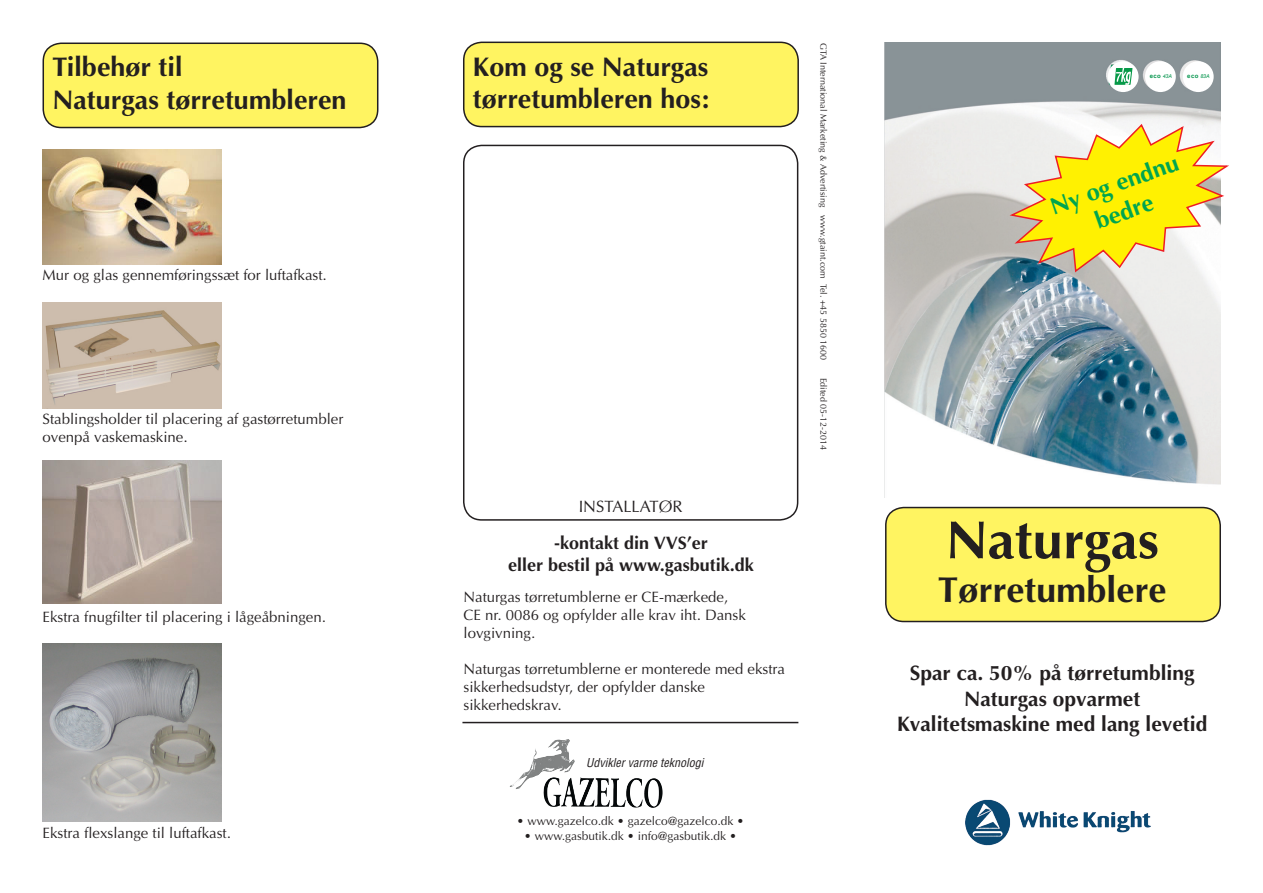
<style>
.page{position:relative;width:1263px;height:893px;background:#fff}
.page>*{position:absolute;margin:0;border:0;box-sizing:border-box;transform-origin:0 0}
.t1{font:700 54px "Optima";color:#231f20}
.t2{font:700 36px "Optima";color:#231f20}
.t3{font:700 27px "Optima";color:#231f20}
.t4{font:700 24px/28.8px "Optima";color:#00a54f;text-align:center}
.t5{font:700 21px "Optima";color:#231f20}
.t6{font:700 18px "Optima";color:#231f20}
.t7{font:16.5px "Optima";color:#231f20}
.t8{font:15px/18px "Optima";color:#231f20}
.t9{font:12px "Optima";color:#231f20}
.t10{font:italic condensed 12px "Helvetica";color:#231f20}
.t11{font:9px "Optima";color:#231f20}
.t12{font:700 6px "Arial";letter-spacing:.08em;color:#00934a}
.s1{font-weight:400;font-style:italic;font-size:5.25px}
</style>
<div class="page">
<img style="left:885px;top:43px;width:335px;height:442px">
<div style="left:1183px;top:61px;width:31px;height:31px;background:#fff;border-radius:50%"></div>
<div style="left:1108px;top:61px;width:30px;height:31px;background:#fff;border-radius:50%"></div>
<div style="left:1145px;top:61px;width:31px;height:31px;background:#fff;border-radius:50%"></div>
<svg style="left:1114px;top:68px;width:18px;height:17px"></svg>
<div style="left:886px;top:508px;width:334px;height:113px;background:#fff461;border-radius:18px"></div>
<div style="left:885px;top:507px;width:336px;height:115px;border:2px solid #231f20;border-radius:18px"></div>
<div style="left:464px;top:42px;width:334px;height:85px;background:#fff461;border-radius:18px"></div>
<div style="left:463px;top:42px;width:336px;height:85px;border:2px solid #231f20;border-radius:18px"></div>
<svg style="left:1007px;top:123px;width:222px;height:151px"></svg>
<div style="left:463px;top:145px;width:335px;height:376px;border:2px solid #231f20;border-radius:18px"></div>
<hr style="left:462px;top:722px;width:336px;height:1px;background:#231f20">
<img style="left:965px;top:799px;width:186px;height:47px">
<div style="left:43px;top:43px;width:335px;height:85px;background:#fff461;border-radius:18px"></div>
<div style="left:43px;top:43px;width:335px;height:85px;border:2px solid #231f20;border-radius:18px"></div>
<img style="left:43px;top:149px;width:178px;height:115px">
<img style="left:43px;top:302px;width:178px;height:106px">
<img style="left:43px;top:461px;width:178px;height:143px">
<img style="left:43px;top:643px;width:178px;height:179px">
<img style="left:524px;top:739px;width:44px;height:34px">
<p class="t3" style="left:52px;top:50px;width:132px">Tilbehør til</p>
<p class="t3" style="left:52px;top:83px;width:296px">Naturgas tørretumbleren</p>
<p class="t8" style="left:43px;top:266px;width:286px">Mur og glas gennemføringssæt for luftafkast.</p>
<p class="t8" style="left:43px;top:410px;width:302px">Stablingsholder til placering af gastørretumbler ovenpå vaskemaskine.</p>
<p class="t8" style="left:43px;top:608px;width:285px">Ekstra fnugfilter til placering i lågeåbningen.</p>
<p class="t8" style="left:43px;top:824px;width:190px">Ekstra flexslange til luftafkast.</p>
<p class="t3" style="left:473px;top:50px;width:237px">Kom og se Naturgas</p>
<p class="t3" style="left:473px;top:82px;width:237px">tørretumbleren hos:</p>
<p class="t7" style="left:579px;top:496px;width:105px">INSTALLATØR</p>
<p class="t6" style="left:554px;top:532px;width:155px">-kontakt din VVS’er</p>
<p class="t6" style="left:508px;top:554px;width:247px">eller bestil på www.gasbutik.dk</p>
<p class="t8" style="left:463px;top:588px;width:266px">Naturgas tørretumblerne er CE-mærkede,</p>
<p class="t8" style="left:463px;top:606px;width:284px">CE nr. 0086 og opfylder alle krav iht. Dansk</p>
<p class="t8" style="left:463px;top:624px;width:73px">lovgivning.</p>
<p class="t8" style="left:463px;top:660px;width:323px">Naturgas tørretumblerne er monterede med ekstra</p>
<p class="t8" style="left:463px;top:678px;width:243px">sikkerhedsudstyr, der opfylder danske</p>
<p class="t8" style="left:463px;top:696px;width:100px">sikkerhedskrav.</p>
<p class="t10" style="left:586px;top:755px;width:119px">Udvikler varme teknologi</p>
<p class="t9" style="left:517px;top:814px;width:229px">• www.gazelco.dk • gazelco@gazelco.dk •</p>
<p class="t9" style="left:524px;top:829px;width:214px">• www.gasbutik.dk • info@gasbutik.dk •</p>
<p class="t11" style="left:829px;top:43px;width:319px;rotate:90deg">GTA International Marketing &amp; Advertising www.gtaint.com Tel. +45 5850 1600</p>
<p class="t11" style="left:829px;top:378px;width:74px;rotate:90deg">Edited 05-12-2014</p>
<p class="t12" style="left:1150px;top:72px;width:24px">eco <span class="s1">43A</span></p>
<p class="t12" style="left:1187px;top:72px;width:24px">eco <span class="s1">83A</span></p>
<p class="t4" style="left:1046px;top:194px;width:136px;rotate:-20deg">Ny og endnu bedre</p>
<p class="t1" style="left:946px;top:506px;width:215px">Naturgas</p>
<p class="t2" style="left:938px;top:567px;width:230px">Tørretumblere</p>
<p class="t5" style="left:910px;top:660px;width:286px">Spar ca. 50% på tørretumbling</p>
<p class="t5" style="left:964px;top:685px;width:178px">Naturgas opvarmet</p>
<p class="t5" style="left:897px;top:710px;width:312px">Kvalitetsmaskine med lang levetid</p>
</div>
